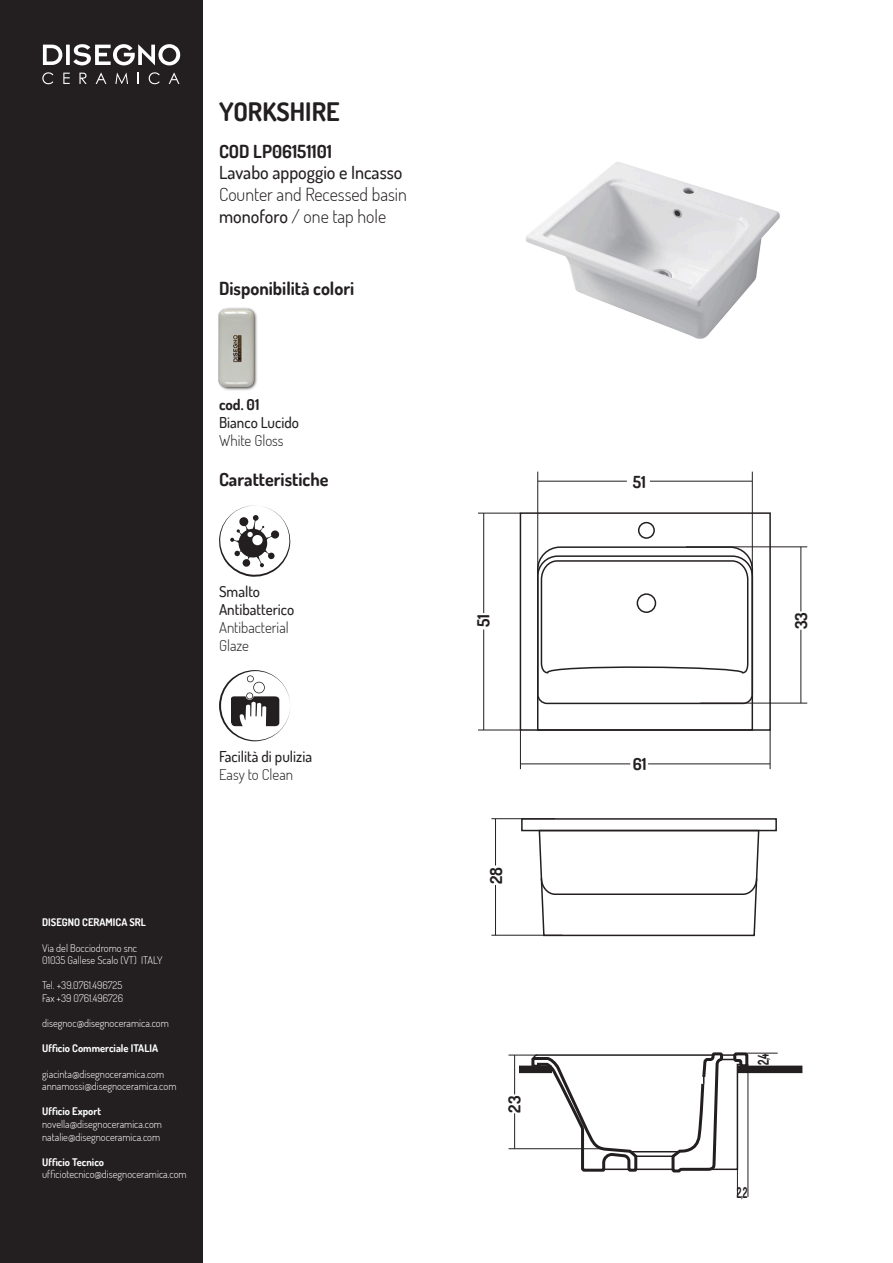
<style>
.page{position:relative;width:893px;height:1263px;background:#fff}
.page>*{position:absolute;margin:0;border:0;box-sizing:border-box;transform-origin:0 0}
.t1{font:700 25.5px "Dosis";color:#231f20}
.t2{font:700 18px "Dosis";color:#231f20}
.t3{font:300 18px "Dosis";color:#231f20}
.t4{font:500 18px "Dosis";color:#231f20}
.t5{font:700 16.5px "Dosis";color:#231f20}
.t6{font:500 15px/18px "Dosis";color:#231f20}
.t7{font:300 15px/18px "Dosis";color:#231f20}
.t8{font:700 15px "Dosis";color:#231f20}
.t9{font:700 15px "Dosis";color:#231f20;scale:.7 1}
.t10{font:700 15px "Dosis";color:#231f20;scale:.61 1}
.t11{font:300 10.5px "Dosis";color:#fff}
.t12{font:700 10.5px "Dosis";color:#fff}
.s1{font-weight:500}
</style>
<div class="page">
<img style="left:218px;top:307px;width:39px;height:84px">
<svg style="left:219px;top:505px;width:72px;height:72px"></svg>
<svg style="left:219px;top:670px;width:71px;height:71px"></svg>
<div style="left:0;top:0;width:202px;height:1263px;background:#231f20"></div>
<svg style="left:42px;top:72px;width:11px;height:12px"></svg>
<svg style="left:149px;top:72px;width:11px;height:12px"></svg>
<svg style="left:43px;top:44px;width:137px;height:22px"></svg>
<svg style="left:115px;top:73px;width:13px;height:11px"></svg>
<svg style="left:79px;top:73px;width:8px;height:11px"></svg>
<svg style="left:63px;top:73px;width:7px;height:11px"></svg>
<svg style="left:169px;top:73px;width:10px;height:11px"></svg>
<svg style="left:96px;top:73px;width:10px;height:11px"></svg>
<img style="left:525px;top:162px;width:255px;height:177px">
<div style="left:520px;top:512px;width:251px;height:219px;border:2px solid #231f20"></div>
<svg style="left:536px;top:546px;width:218px;height:185px"></svg>
<div style="left:637px;top:593px;width:19px;height:20px;border:2px solid #231f20;border-radius:50%"></div>
<div style="left:638px;top:522px;width:17px;height:17px;border:2px solid #231f20;border-radius:50%"></div>
<div style="left:521px;top:818px;width:256px;height:13px;border:2px solid #231f20"></div>
<svg style="left:538px;top:829px;width:222px;height:108px"></svg>
<hr style="left:478px;top:513px;width:42px;height:1px;background:#231f20">
<hr style="left:478px;top:730px;width:42px;height:1px;background:#231f20">
<hr style="left:483px;top:629px;width:1px;height:101px;background:#231f20">
<hr style="left:483px;top:513px;width:1px;height:100px;background:#231f20">
<hr style="left:520px;top:730px;width:1px;height:39px;background:#231f20">
<hr style="left:770px;top:730px;width:1px;height:39px;background:#231f20">
<hr style="left:648px;top:764px;width:122px;height:1px;background:#231f20">
<hr style="left:520px;top:764px;width:110px;height:1px;background:#231f20">
<hr style="left:491px;top:818px;width:64px;height:1px;background:#231f20">
<hr style="left:491px;top:935px;width:72px;height:1px;background:#231f20">
<hr style="left:495px;top:885px;width:1px;height:50px;background:#231f20">
<hr style="left:495px;top:819px;width:1px;height:46px;background:#231f20">
<hr style="left:700px;top:703px;width:107px;height:1px;background:#231f20">
<hr style="left:686px;top:547px;width:121px;height:1px;background:#231f20">
<hr style="left:801px;top:630px;width:1px;height:73px;background:#231f20">
<hr style="left:801px;top:547px;width:1px;height:64px;background:#231f20">
<hr style="left:537px;top:472px;width:1px;height:97px;background:#231f20">
<hr style="left:752px;top:472px;width:1px;height:104px;background:#231f20">
<hr style="left:650px;top:481px;width:102px;height:1px;background:#231f20">
<hr style="left:538px;top:481px;width:89px;height:1px;background:#231f20">
<hr style="left:747px;top:1053px;width:31px;height:1px;background:#231f20">
<svg style="left:508px;top:1052px;width:242px;height:145px"></svg>
<hr style="left:508px;top:1148px;width:95px;height:1px;background:#231f20">
<hr style="left:514px;top:1113px;width:1px;height:36px;background:#231f20">
<hr style="left:514px;top:1055px;width:1px;height:39px;background:#231f20">
<div style="left:519px;top:1065px;width:33px;height:8px;background:#231f20"></div>
<div style="left:737px;top:1065px;width:65px;height:8px;background:#231f20"></div>
<p class="t1" style="left:219px;top:95px;width:122px">YORKSHIRE</p>
<p class="t2" style="left:219px;top:140px;width:114px">COD LP06151101</p>
<p class="t4" style="left:219px;top:161px;width:185px">Lavabo appoggio e Incasso</p>
<p class="t3" style="left:219px;top:182px;width:189px">Counter and Recessed basin</p>
<p class="t3" style="left:219px;top:204px;width:169px"><span class="s1">monoforo</span> / one tap hole</p>
<h2 class="t2" style="left:219px;top:277px;width:137px">Disponibilità colori</h2>
<h3 class="t8" style="left:219px;top:395px;width:42px">cod. 01</h3>
<h3 class="t6" style="left:219px;top:413px;width:81px">Bianco Lucido</h3>
<h3 class="t7" style="left:219px;top:431px;width:66px">White Gloss</h3>
<h2 class="t2" style="left:219px;top:468px;width:111px">Caratteristiche</h2>
<h3 class="t6" style="left:219px;top:582px;width:77px">Smalto<br>Antibatterico</h3>
<h3 class="t7" style="left:219px;top:618px;width:71px">Antibacterial<br>Glaze</h3>
<h3 class="t6" style="left:219px;top:747px;width:95px">Facilità di pulizia</h3>
<h3 class="t7" style="left:219px;top:765px;width:76px">Easy to Clean</h3>
<p class="t12" style="left:42px;top:916px;width:105px">DISEGNO CERAMICA SRL</p>
<p class="t11" style="left:42px;top:941px;width:96px">Via del Bocciodromo snc</p>
<p class="t11" style="left:42px;top:953px;width:122px">01035 Gallese Scalo (VT) ITALY</p>
<p class="t11" style="left:42px;top:978px;width:82px">Tel. +39.0761.496725</p>
<p class="t11" style="left:42px;top:991px;width:83px">Fax +39 0761.496726</p>
<p class="t11" style="left:42px;top:1016px;width:128px">disegnoc@disegnoceramica.com</p>
<p class="t12" style="left:42px;top:1042px;width:117px">Ufficio Commerciale ITALIA</p>
<p class="t11" style="left:42px;top:1067px;width:124px">giacinta@disegnoceramica.com</p>
<p class="t11" style="left:42px;top:1079px;width:136px">annamossi@disegnoceramica.com</p>
<p class="t12" style="left:42px;top:1105px;width:60px">Ufficio Export</p>
<p class="t11" style="left:42px;top:1117px;width:121px">novella@disegnoceramica.com</p>
<p class="t11" style="left:42px;top:1130px;width:120px">natalie@disegnoceramica.com</p>
<p class="t12" style="left:42px;top:1155px;width:63px">Ufficio Tecnico</p>
<p class="t11" style="left:42px;top:1167px;width:146px">ufficiotecnico@disegnoceramica.com</p>
<p class="t5" style="left:473px;top:627px;width:15px;rotate:-90deg">51</p>
<p class="t5" style="left:485px;top:884px;width:19px;rotate:-90deg">28</p>
<p class="t5" style="left:504px;top:1112px;width:18px;rotate:-90deg">23</p>
<p class="t5" style="left:633px;top:471px;width:15px">51</p>
<p class="t5" style="left:633px;top:753px;width:15px">61</p>
<p class="t5" style="left:790px;top:629px;width:19px;rotate:-90deg">33</p>
<p class="t9" style="left:753px;top:1065px;width:18px;rotate:-90deg">2,4</p>
<p class="t10" style="left:737px;top:1183px;width:19px">2,2</p>
</div>
